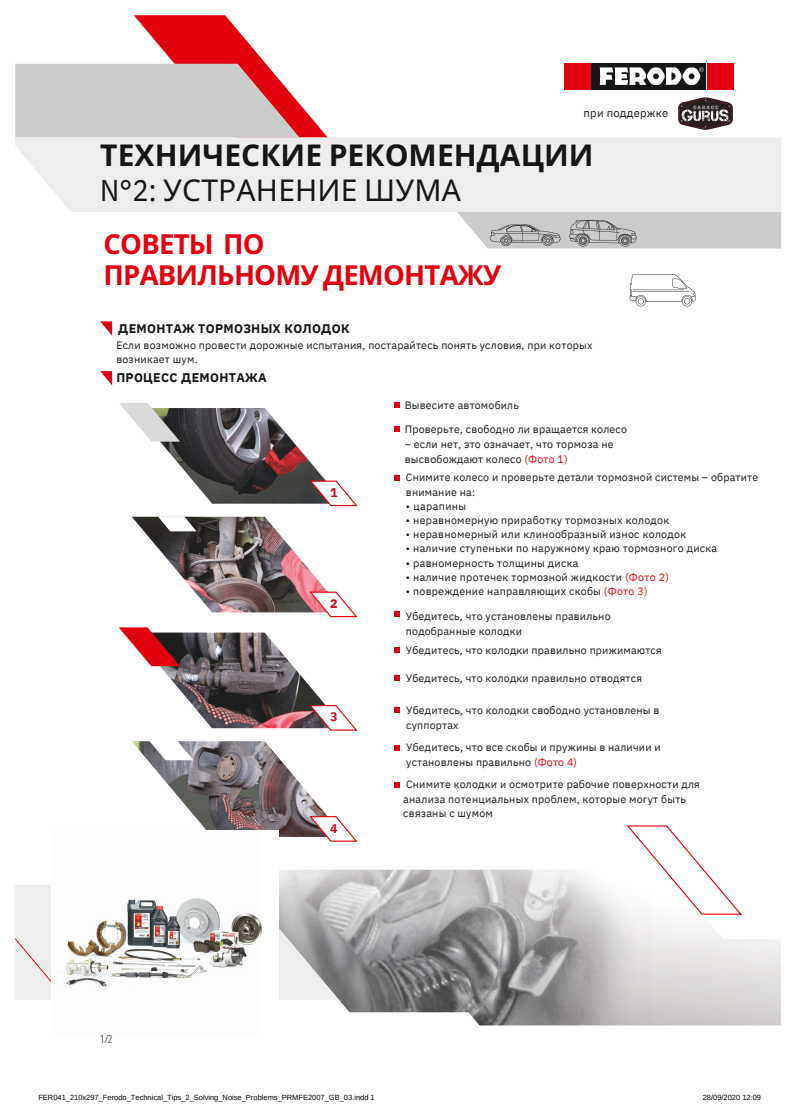
<style>
.page{position:relative;width:796px;height:1104px;background:#fff}
.page>*{position:absolute;margin:0;border:0;box-sizing:border-box;transform-origin:0 0}
.t1{font:700 30px "Noto Sans";color:#171615}
.t2{font:30px "Noto Sans";letter-spacing:.005em;color:#171615}
.t3{font:700 27.5px "Noto Sans";letter-spacing:-.03em;color:#e3000e}
.t4{font:700 12.5px "IBM Plex Sans";letter-spacing:.025em;color:#171615}
.t5{font:700 12.5px "IBM Plex Sans";color:#e3000e}
.t6{font:11.25px "IBM Plex Sans";letter-spacing:.02em;color:#171615}
.t7{font:300 11.25px "Open Sans Condensed";color:#171615}
.t8{font:10.62px/14.1px "IBM Plex Sans";letter-spacing:.02em;color:#171615}
.t9{font:7.5px "Arimo";color:#000}
.s1{font-family:"IBM Plex Sans Cond"}
.s2{color:#e3000e}
</style>
<div class="page">
<div style="left:592px;top:63px;width:114px;height:26px;background:#171615"></div>
<div style="left:564px;top:63px;width:27px;height:26px;background:#e3000e"></div>
<div style="left:707px;top:63px;width:26px;height:26px;background:#e3000e"></div>
<svg style="left:600px;top:67px;width:104px;height:18px"></svg>
<svg style="left:15px;top:15px;width:313px;height:122px"></svg>
<div style="left:644px;top:212px;width:137px;height:36px;background:#cbcbcb"></div>
<div style="left:15px;top:137px;width:766px;height:75px;background:#ededed"></div>
<img style="left:441px;top:199px;width:127px;height:50px">
<img style="left:564px;top:209px;width:80px;height:40px">
<img style="left:629px;top:274px;width:67px;height:33px">
<div style="left:15px;top:885px;width:36px;height:53px;background:#ededed"></div>
<svg style="left:100px;top:321px;width:12px;height:15px"></svg>
<svg style="left:100px;top:371px;width:12px;height:14px"></svg>
<svg style="left:678px;top:97px;width:55px;height:33px"></svg>
<img style="left:152px;top:408px;width:173px;height:95px">
<svg style="left:119px;top:403px;width:61px;height:38px"></svg>
<svg style="left:309px;top:480px;width:49px;height:26px"></svg>
<img style="left:151px;top:632px;width:175px;height:96px">
<svg style="left:119px;top:627px;width:61px;height:39px"></svg>
<svg style="left:309px;top:705px;width:48px;height:25px"></svg>
<img style="left:132px;top:516px;width:195px;height:96px">
<svg style="left:158px;top:516px;width:39px;height:15px"></svg>
<svg style="left:309px;top:591px;width:48px;height:26px"></svg>
<img style="left:132px;top:741px;width:195px;height:95px">
<svg style="left:149px;top:741px;width:45px;height:19px"></svg>
<svg style="left:309px;top:816px;width:48px;height:25px"></svg>
<svg style="left:394px;top:403px;width:5px;height:5px"></svg>
<svg style="left:394px;top:426px;width:5px;height:5px"></svg>
<svg style="left:394px;top:475px;width:5px;height:5px"></svg>
<svg style="left:394px;top:611px;width:5px;height:5px"></svg>
<svg style="left:394px;top:647px;width:5px;height:5px"></svg>
<svg style="left:394px;top:707px;width:5px;height:5px"></svg>
<svg style="left:394px;top:675px;width:5px;height:5px"></svg>
<img style="left:279px;top:869px;width:501px;height:156px">
<div style="left:15px;top:938px;width:36px;height:62px;background:#ededed"></div>
<svg style="left:341px;top:1012px;width:139px;height:14px"></svg>
<svg style="left:627px;top:825px;width:153px;height:114px"></svg>
<img style="left:65px;top:830px;width:214px;height:157px">
<svg style="left:394px;top:745px;width:5px;height:5px"></svg>
<svg style="left:394px;top:782px;width:5px;height:5px"></svg>
<p class="t6" style="left:584px;top:105px;width:86px">при поддержке</p>
<p class="t1" style="left:100px;top:133px;width:495px">ТЕХНИЧЕСКИЕ РЕКОМЕНДАЦИИ</p>
<p class="t2" style="left:100px;top:169px;width:362px"><span class="s1">N°2:</span> УСТРАНЕНИЕ ШУМА</p>
<p class="t3" style="left:103px;top:225px;width:163px">СОВЕТЫ ПО</p>
<p class="t3" style="left:103px;top:255px;width:399px">ПРАВИЛЬНОМУ ДЕМОНТАЖУ</p>
<p class="t4" style="left:118px;top:320px;width:233px">ДЕМОНТАЖ ТОРМОЗНЫХ КОЛОДОК</p>
<p class="t8" style="left:116px;top:338px;width:478px">Если возможно провести дорожные испытания, постарайтесь понять условия, при которых возникает шум.</p>
<p class="t4" style="left:116px;top:369px;width:152px">ПРОЦЕСС ДЕМОНТАЖА</p>
<p class="t5" style="left:330px;top:484px;width:9px">1</p>
<p class="t5" style="left:330px;top:595px;width:9px">2</p>
<p class="t5" style="left:330px;top:708px;width:9px">3</p>
<p class="t5" style="left:330px;top:819px;width:9px">4</p>
<p class="t8" style="left:405px;top:398px;width:116px">Вывесите автомобиль</p>
<p class="t8" style="left:405px;top:421px;width:224px">Проверьте, свободно ли вращается колесо</p>
<p class="t8" style="left:405px;top:436px;width:210px;line-height:15px">– если нет, это означает, что тормоза не высвобождают колесо <span class="s2">(Фото 1)</span></p>
<p class="t8" style="left:406px;top:470px;width:354px">Снимите колесо и проверьте детали тормозной системы – обратите внимание на:</p>
<p class="t8" style="left:406px;top:498px;width:62px">• царапины</p>
<p class="t8" style="left:406px;top:513px;width:265px">• неравномерную приработку тормозных колодок</p>
<p class="t8" style="left:406px;top:527px;width:282px">• неравномерный или клинообразный износ колодок</p>
<p class="t8" style="left:406px;top:541px;width:313px">• наличие ступеньки по наружному краю тормозного диска</p>
<p class="t8" style="left:406px;top:555px;width:174px">• равномерность толщины диска</p>
<p class="t8" style="left:406px;top:569px;width:264px">• наличие протечек тормозной жидкости <span class="s2">(Фото 2)</span></p>
<p class="t8" style="left:406px;top:584px;width:243px">• повреждение направляющих скобы <span class="s2">(Фото 3)</span></p>
<p class="t8" style="left:406px;top:608px;width:206px;line-height:15px">Убедитесь, что установлены правильно подобранные колодки</p>
<p class="t8" style="left:406px;top:643px;width:257px">Убедитесь, что колодки правильно прижимаются</p>
<p class="t8" style="left:406px;top:670px;width:238px">Убедитесь, что колодки правильно отводятся</p>
<p class="t8" style="left:406px;top:702px;width:255px;line-height:15px">Убедитесь, что колодки свободно установлены в суппортах</p>
<p class="t8" style="left:406px;top:739px;width:256px;line-height:15px">Убедитесь, что все скобы и пружины в наличии и установлены правильно <span class="s2">(Фото 4)</span></p>
<p class="t8" style="left:403px;top:777px;width:298px">Снимите колодки и осмотрите рабочие поверхности для анализа потенциальных проблем, которые могут быть связаны с шумом</p>
<p class="t7" style="left:100px;top:1031px;width:14px">1/2</p>
<p class="t9" style="left:38px;top:1092px;width:338px">FER041_210x297_Ferodo_Technical_Tips_2_Solving_Noise_Problems_PRMFE2007_GB_03.indd 1</p>
<p class="t9" style="left:703px;top:1092px;width:60px">28/09/2020 12:09</p>
</div>
